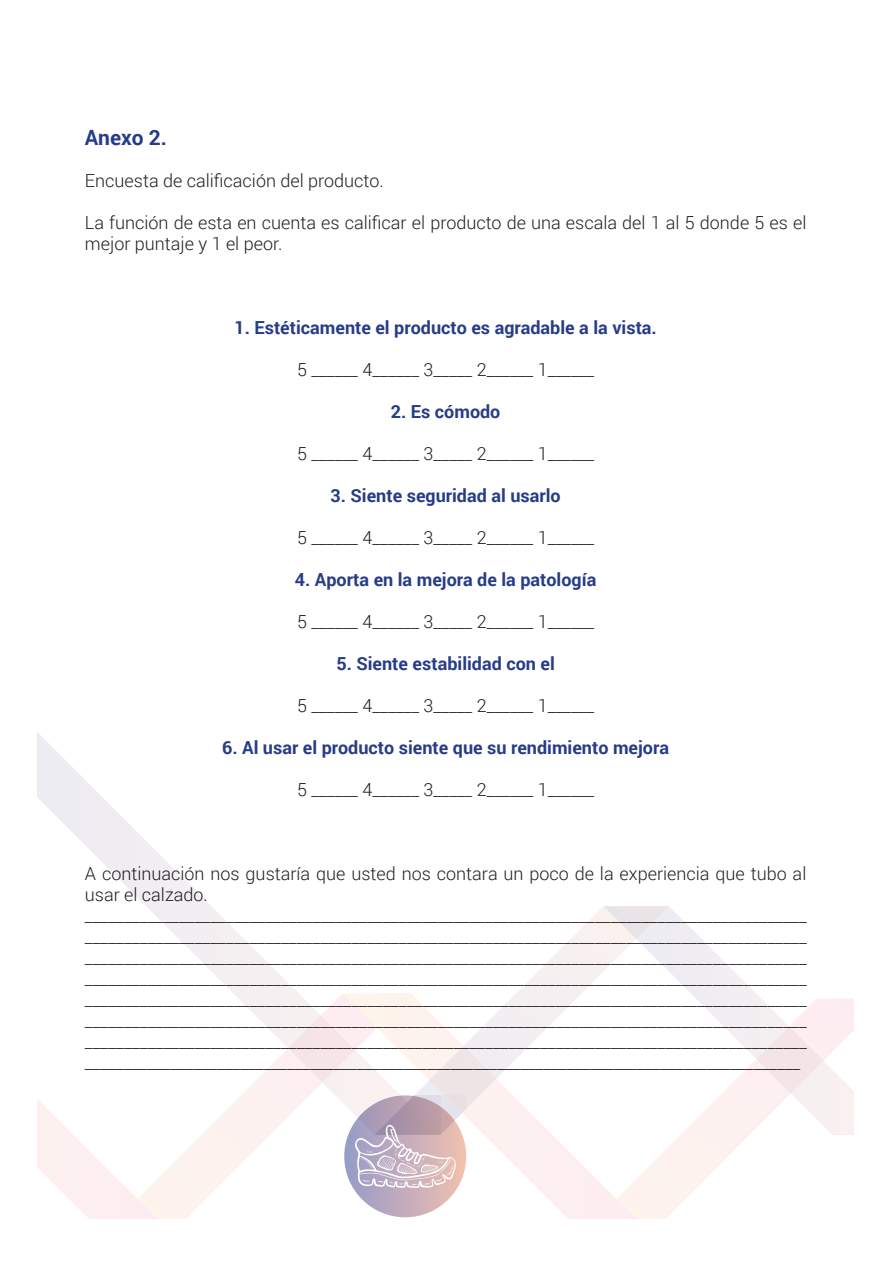
<style>
.page{position:relative;width:893px;height:1263px;background:#fff}
.page>*{position:absolute;margin:0;border:0;box-sizing:border-box;transform-origin:0 0}
.t1{font:700 21px "Roboto";color:#273c88}
.t2{font:300 18px/21px "Roboto";color:#231f20}
.t3{font:700 18px "Roboto";color:#273c88}
</style>
<div class="page">
<svg style="left:516px;top:907px;width:87px;height:87px"></svg>
<svg style="left:172px;top:1135px;width:97px;height:83px"></svg>
<svg style="left:38px;top:1135px;width:134px;height:83px"></svg>
<svg style="left:651px;top:1135px;width:98px;height:83px"></svg>
<svg style="left:344px;top:994px;width:307px;height:224px"></svg>
<svg style="left:603px;top:906px;width:251px;height:229px"></svg>
<svg style="left:38px;top:733px;width:402px;height:402px"></svg>
<svg style="left:344px;top:1095px;width:122px;height:122px;background:#bda6b6"></svg>
<svg style="left:355px;top:1124px;width:101px;height:64px;background:#ccb9c5"></svg>
<p class="t1" style="left:85px;top:123px;width:84px">Anexo 2.</p>
<p class="t2" style="left:85px;top:170px;width:300px">Encuesta de calificación del producto.</p>
<p class="t2" style="left:85px;top:212px;width:723px">La función de esta en cuenta es calificar el producto de una escala del 1 al 5 donde 5 es el mejor puntaje y 1 el peor.</p>
<p class="t3" style="left:234px;top:315px;width:424px">1. Estéticamente el producto es agradable a la vista.</p>
<p class="t2" style="left:297px;top:359px;width:299px">5 ______ 4______ 3_____ 2______ 1______</p>
<p class="t3" style="left:391px;top:399px;width:111px">2. Es cómodo</p>
<p class="t2" style="left:297px;top:443px;width:299px">5 ______ 4______ 3_____ 2______ 1______</p>
<p class="t3" style="left:330px;top:483px;width:232px">3. Siente seguridad al usarlo</p>
<p class="t2" style="left:297px;top:526px;width:299px">5 ______ 4______ 3_____ 2______ 1______</p>
<p class="t3" style="left:295px;top:567px;width:303px">4. Aporta en la mejora de la patología</p>
<p class="t2" style="left:297px;top:610px;width:299px">5 ______ 4______ 3_____ 2______ 1______</p>
<p class="t3" style="left:336px;top:651px;width:220px">5. Siente estabilidad con el</p>
<p class="t2" style="left:297px;top:694px;width:299px">5 ______ 4______ 3_____ 2______ 1______</p>
<p class="t3" style="left:222px;top:735px;width:448px">6. Al usar el producto siente que su rendimiento mejora</p>
<p class="t2" style="left:297px;top:778px;width:299px">5 ______ 4______ 3_____ 2______ 1______</p>
<p class="t2" style="left:85px;top:862px;width:723px">A continuación nos gustaría que usted nos contara un poco de la experiencia que tubo al usar el calzado. ____________________________________________________________________________________________ ____________________________________________________________________________________________ ____________________________________________________________________________________________ ____________________________________________________________________________________________ ____________________________________________________________________________________________ ____________________________________________________________________________________________ ____________________________________________________________________________________________ ____________________________________________________________________________________________</p>
</div>
